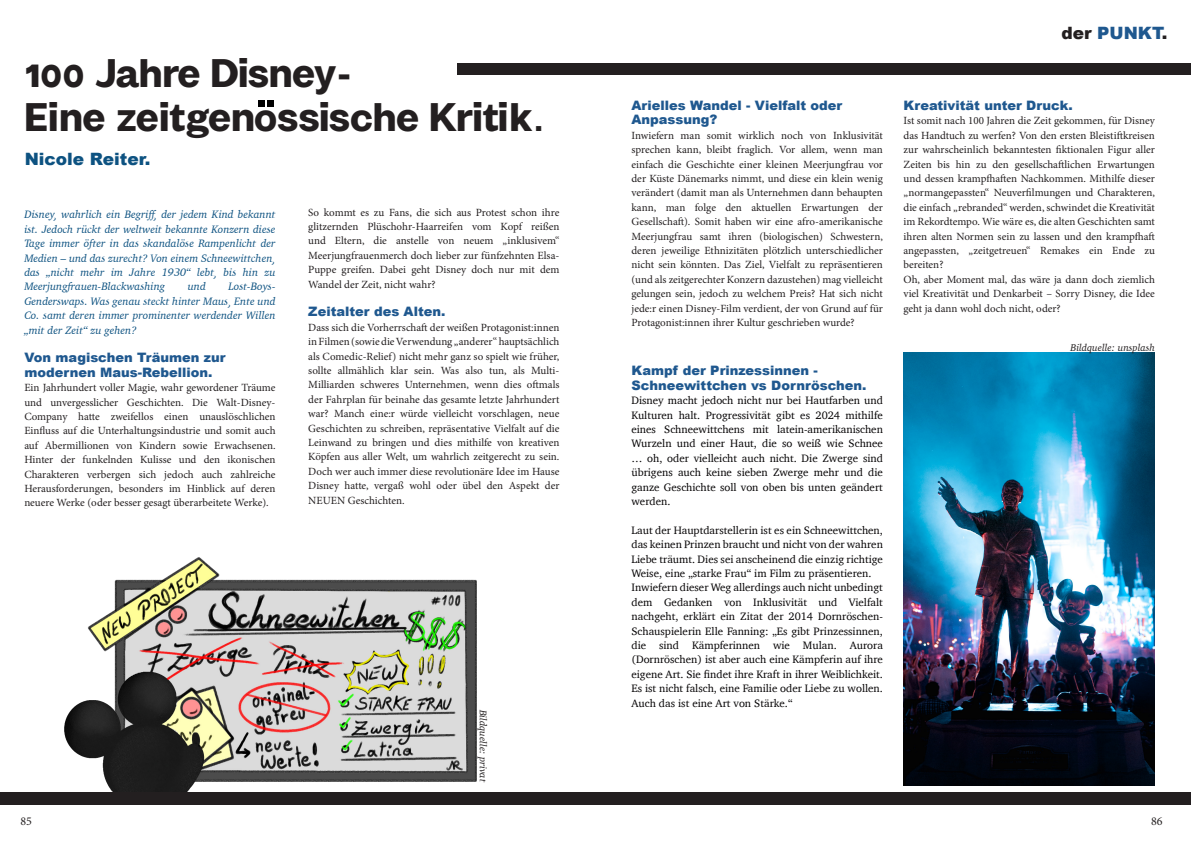
<style>
.page{position:relative;width:1191px;height:842px;background:#fff}
.page>*{position:absolute;margin:0;border:0;box-sizing:border-box;transform-origin:0 0}
.t1{font:800 35px "Clinton";letter-spacing:-.02em;color:#231f20}
.t2{font:900 17px "Arial";color:#0d5281}
.t3{font:900 17px "Arial";color:#1f588f}
.t4{font:900 13px "Arial";color:#1f588f}
.t5{font:12px "Minion Pro";color:#231f20}
.t6{font:11px/14.4px "Minion Pro";color:#231f20;text-align:justify}
.t7{font:11px/14.4px "Charter";color:#030102;text-align:justify}
.t8{font:italic 11px/14.4px "Charter";color:#0d5281;text-align:justify}
.t9{font:italic 10px "Charter";color:#231f20}
.s1{color:#231f20}
</style>
<div class="page">
<img style="left:903px;top:353px;width:252px;height:432px">
<img style="left:64px;top:557px;width:413px;height:235px">
<div style="left:457px;top:63px;width:734px;height:12px;background:#231f20"></div>
<div style="left:258px;top:100px;width:7px;height:6px;background:#000001"></div>
<div style="left:267px;top:100px;width:7px;height:6px;background:#000001"></div>
<div style="left:0;top:792px;width:1191px;height:13px;background:#231f20"></div>
<p class="t1" style="left:25px;top:52px;width:328px">100 Jahre Disney-</p>
<p class="t1" style="left:25px;top:96px;width:519px">Eine zeitgenossische Kritik.</p>
<p class="t2" style="left:25px;top:147px;width:127px">Nicole Reiter.</p>
<p class="t8" style="left:24px;top:207px;width:253px">Disney, wahrlich ein Begriff, der jedem Kind bekannt ist. Jedoch rückt der weltweit bekannte Konzern diese Tage immer öfter in das skandalöse Rampenlicht der Medien – und das zurecht? Von einem Schneewittchen, das „nicht mehr im Jahre 1930“ lebt, bis hin zu Meerjungfrauen-Blackwashing</p>
<p class="t8" style="left:188px;top:279px;width:19px">und</p>
<p class="t8" style="left:24px;top:279px;width:253px;text-indent:204px">Lost-Boys-Genderswaps. Was genau steckt hinter Maus, Ente und Co. samt deren immer prominenter werdender Willen „mit der Zeit“ zu gehen?</p>
<p class="t4" style="left:24px;top:348px;width:203px">Von magischen Träumen zur</p>
<p class="t4" style="left:24px;top:363px;width:189px">modernen Maus-Rebellion.</p>
<p class="t6" style="left:24px;top:381px;width:253px">Ein Jahrhundert voller Magie, wahr gewordener Träume und unvergesslicher Geschichten. Die Walt-Disney-Company hatte zweifellos einen unauslöschlichen Einfluss auf die Unterhaltungsindustrie und somit auch auf Abermillionen von Kindern sowie Erwachsenen.<br>Hinter der funkelnden Kulisse und den ikonischen Charakteren verbergen sich jedoch auch zahlreiche Herausforderungen, besonders im Hinblick auf deren neuere Werke (oder besser gesagt überarbeitete Werke).</p>
<p class="t6" style="left:308px;top:205px;width:253px">So kommt es zu Fans, die sich aus Protest schon ihre glitzernden Plüschohr-Haarreifen vom Kopf reißen und Eltern, die anstelle von neuem „inklusivem“ Meerjungfrauenmerch doch lieber zur fünfzehnten Elsa-Puppe greifen. Dabei geht Disney doch nur mit dem Wandel der Zeit, nicht wahr?</p>
<p class="t4" style="left:308px;top:302px;width:139px">Zeitalter des Alten.</p>
<p class="t6" style="left:308px;top:320px;width:253px">Dass sich die Vorherrschaft der weißen Protagonist:innen in Filmen (sowie die Verwendung „anderer“ hauptsächlich als Comedic-Relief) nicht mehr ganz so spielt wie früher, sollte allmählich klar sein. Was also tun, als Multi-Milliarden schweres Unternehmen, wenn dies oftmals der Fahrplan für beinahe das gesamte letzte Jahrhundert war? Manch eine:r würde vielleicht vorschlagen, neue Geschichten zu schreiben, repräsentative Vielfalt auf die Leinwand zu bringen und dies mithilfe von kreativen Köpfen aus aller Welt, um wahrlich zeitgerecht zu sein.<br>Doch wer auch immer diese revolutionäre Idee im Hause Disney hatte, vergaß wohl oder übel den Aspekt der NEUEN Geschichten.</p>
<p class="t9" style="left:492px;top:709px;width:74px;rotate:90deg">Bildquelle: privat</p>
<p class="t3" style="left:1061px;top:21px;width:107px"><span class="s1">der</span> PUNKT<span class="s1">.</span></p>
<p class="t4" style="left:631px;top:96px;width:212px">Arielles Wandel - Vielfalt oder</p>
<p class="t4" style="left:631px;top:110px;width:87px">Anpassung?</p>
<p class="t6" style="left:631px;top:128px;width:253px">Inwiefern man somit wirklich noch von Inklusivität sprechen kann, bleibt fraglich. Vor allem, wenn man einfach die Geschichte einer kleinen Meerjungfrau vor der Küste Dänemarks nimmt, und diese ein klein wenig verändert (damit man als Unternehmen dann behaupten kann, man folge den aktuellen Erwartungen der Gesellschaft). Somit haben wir eine afro-amerikanische Meerjungfrau samt ihren (biologischen) Schwestern, deren jeweilige Ethnizitäten plötzlich unterschiedlicher nicht sein könnten. Das Ziel, Vielfalt zu repräsentieren (und als zeitgerechter Konzern dazustehen) mag vielleicht gelungen sein, jedoch zu welchem Preis? Hat sich nicht jede:r einen Disney-Film verdient, der von Grund auf für Protagonist:innen ihrer Kultur geschrieben wurde?</p>
<p class="t4" style="left:631px;top:361px;width:188px">Kampf der Prinzessinnen -</p>
<p class="t4" style="left:631px;top:376px;width:236px">Schneewittchen vs Dornröschen.</p>
<p class="t7" style="left:631px;top:393px;width:253px">Disney macht jedoch nicht nur bei Hautfarben und Kulturen halt. Progressivität gibt es 2024 mithilfe eines Schneewittchens mit latein-amerikanischen Wurzeln und einer Haut, die so weiß wie Schnee … oh, oder vielleicht auch nicht. Die Zwerge sind übrigens auch keine sieben Zwerge mehr und die ganze Geschichte soll von oben bis unten geändert werden.</p>
<p class="t7" style="left:631px;top:523px;width:253px">Laut der Hauptdarstellerin ist es ein Schneewittchen, das keinen Prinzen braucht und nicht von der wahren Liebe träumt. Dies sei anscheinend die einzig richtige Weise, eine „starke Frau“ im Film zu präsentieren.</p>
<p class="t7" style="left:631px;top:580px;width:253px">Inwiefern dieser Weg allerdings auch nicht unbedingt dem Gedanken von Inklusivität und Vielfalt nachgeht, erklärt ein Zitat der 2014 Dornröschen-Schauspielerin Elle Fanning: „Es gibt Prinzessinnen, die sind Kämpferinnen wie Mulan. Aurora (Dornröschen) ist aber auch eine Kämpferin auf ihre eigene Art. Sie findet ihre Kraft in ihrer Weiblichkeit.<br>Es ist nicht falsch, eine Familie oder Liebe zu wollen.<br>Auch das ist eine Art von Stärke.“</p>
<p class="t4" style="left:903px;top:96px;width:171px">Kreativität unter Druck.</p>
<p class="t6" style="left:903px;top:114px;width:253px">Ist somit nach 100 Jahren die Zeit gekommen, für Disney das Handtuch zu werfen? Von den ersten Bleistiftkreisen zur wahrscheinlich bekanntesten fiktionalen Figur aller Zeiten bis hin zu den gesellschaftlichen Erwartungen und dessen krampfhaften Nachkommen. Mithilfe dieser „normangepassten“ Neuverfilmungen und Charakteren, die einfach „rebranded“ werden, schwindet die Kreativität im Rekordtempo. Wie wäre es, die alten Geschichten samt ihren alten Normen sein zu lassen und den krampfhaft angepassten, „zeitgetreuen“ Remakes ein Ende zu bereiten?</p>
<p class="t6" style="left:903px;top:272px;width:253px">Oh, aber Moment mal, das wäre ja dann doch ziemlich viel Kreativität und Denkarbeit – Sorry Disney, die Idee geht ja dann wohl doch nicht, oder?</p>
<p class="t9" style="left:1070px;top:340px;width:86px">Bildquelle: unsplash</p>
<p class="t5" style="left:21px;top:813px;width:13px">85</p>
<p class="t5" style="left:1151px;top:813px;width:13px">86</p>
</div>
